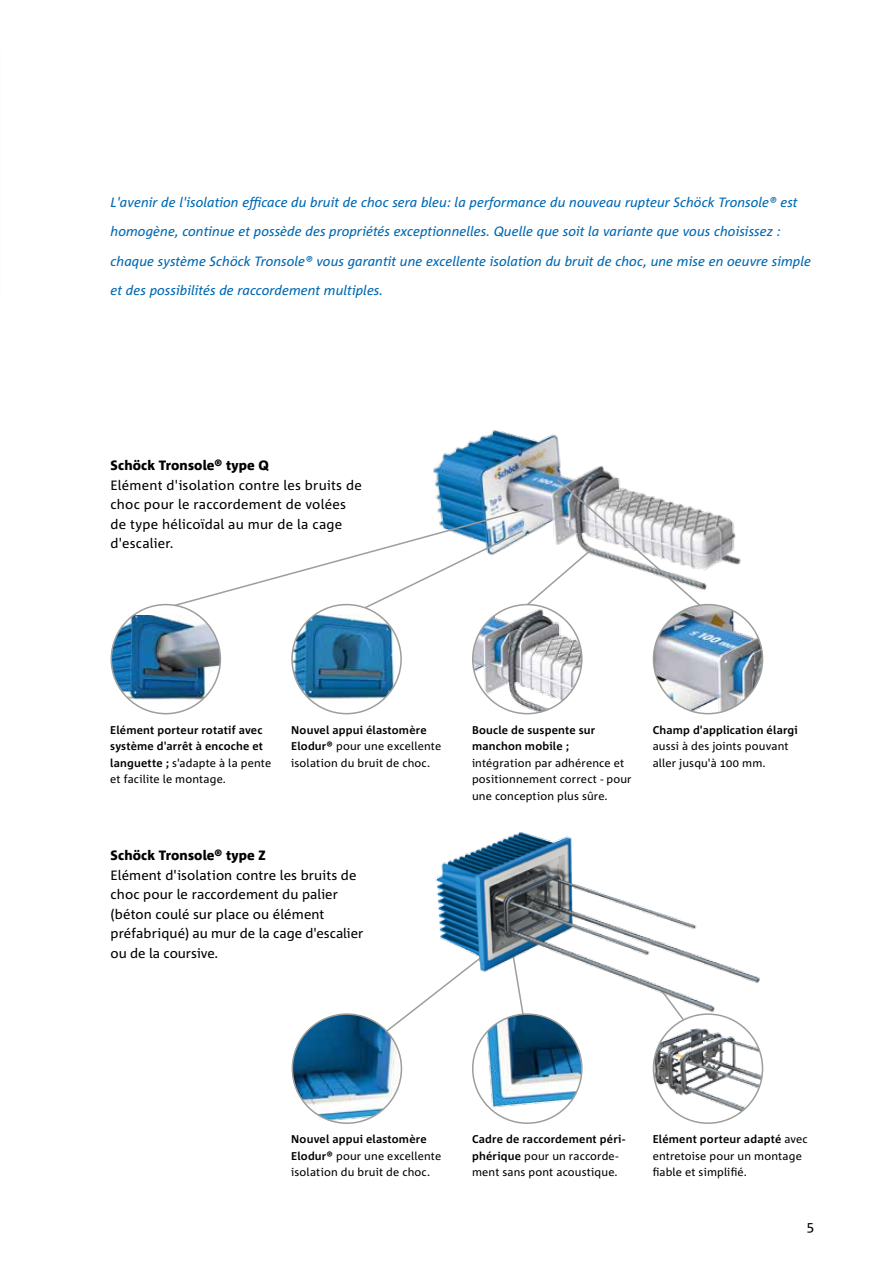
<style>
.page{position:relative;width:893px;height:1263px;background:#fff}
.page>*{position:absolute;margin:0;border:0;box-sizing:border-box;transform-origin:0 0}
.t1{font:italic 13.5px/29.2px "Corpid E1 s";color:#0069b4}
.t2{font:13.5px/19.5px "Corpid E1 s";letter-spacing:.01em;color:#000}
.t3{font:800 13.5px "Corpid E1 s";letter-spacing:.01em;color:#000}
.t4{font:11.25px/16.5px "Corpid E1 s";letter-spacing:.015em;color:#000}
.t5{font:700 11.25px/16.5px "Corpid E1 s";letter-spacing:.015em;color:#000}
.s1{font-weight:400}
.s2{font-weight:700}
</style>
<div class="page">
<img style="left:401px;top:430px;width:363px;height:226px">
<svg style="left:164px;top:478px;width:541px;height:143px"></svg>
<img style="left:653px;top:605px;width:109px;height:109px;border-radius:55px">
<div style="left:653px;top:604px;width:110px;height:110px;border:2px solid #9d9d9c;border-radius:50%"></div>
<img style="left:473px;top:605px;width:109px;height:109px;border-radius:55px">
<div style="left:472px;top:604px;width:111px;height:110px;border:2px solid #9d9d9c;border-radius:50%"></div>
<div style="left:292px;top:605px;width:109px;height:109px;background:#fff;border-radius:50%"></div>
<img style="left:292px;top:614px;width:109px;height:92px">
<div style="left:291px;top:604px;width:111px;height:110px;border:2px solid #9d9d9c;border-radius:50%"></div>
<div style="left:111px;top:605px;width:109px;height:109px;background:#fff;border-radius:50%"></div>
<img style="left:111px;top:615px;width:109px;height:90px">
<div style="left:111px;top:604px;width:110px;height:110px;border:2px solid #9d9d9c;border-radius:50%"></div>
<img style="left:653px;top:1014px;width:109px;height:109px;border-radius:55px">
<img style="left:292px;top:1014px;width:109px;height:109px;border-radius:55px">
<div style="left:292px;top:1013px;width:110px;height:111px;border:2px solid #9d9d9c;border-radius:50%"></div>
<img style="left:473px;top:1051px;width:107px;height:61px">
<img style="left:347px;top:832px;width:414px;height:219px">
<p class="t1" style="left:111px;top:187px;width:702px">L'avenir de l'isolation efficace du bruit de choc sera bleu: la performance du nouveau rupteur Schöck Tronsole® est homogène, continue et possède des propriétés exceptionnelles. Quelle que soit la variante que vous choisissez : chaque système Schöck Tronsole® vous garantit une excellente isolation du bruit de choc, une mise en oeuvre simple et des possibilités de raccordement multiples.</p>
<p class="t3" style="left:111px;top:457px;width:160px">Schöck Tronsole® type Q</p>
<p class="t2" style="left:111px;top:475px;width:253px">Elément d'isolation contre les bruits de choc pour le raccordement de volées de type hélicoïdal au mur de la cage d'escalier.</p>
<p class="t5" style="left:110px;top:721px;width:163px">Elément porteur rotatif avec système d'arrêt à encoche et languette ; <span class="s1">s'adapte à la pente et facilite le montage.</span></p>
<p class="t5" style="left:472px;top:721px;width:125px">Boucle de suspente sur manchon mobile ;</p>
<p class="t4" style="left:291px;top:721px;width:151px"><span class="s2">Nouvel appui élastomère<br>Elodur®</span> pour une excellente isolation du bruit de choc.</p>
<p class="t4" style="left:472px;top:754px;width:161px">intégration par adhérence et positionnement correct - pour une conception plus sûre.</p>
<p class="t3" style="left:111px;top:847px;width:157px">Schöck Tronsole® type Z</p>
<p class="t2" style="left:111px;top:865px;width:254px">Elément d'isolation contre les bruits de choc pour le raccordement du palier (béton coulé sur place ou élément préfabriqué) au mur de la cage d'escalier ou de la coursive.</p>
<p class="t5" style="left:653px;top:721px;width:147px">Champ d'application élargi</p>
<p class="t4" style="left:653px;top:738px;width:137px">aussi à des joints pouvant aller jusqu'à 100 mm.</p>
<p class="t4" style="left:291px;top:1131px;width:151px"><span class="s2">Nouvel appui elastomère<br>Elodur®</span> pour une excellente isolation du bruit de choc.</p>
<p class="t4" style="left:472px;top:1131px;width:155px"><span class="s2">Cadre de raccordement péri&shy;phérique</span> pour un raccorde&shy;ment sans pont acoustique.</p>
<p class="t4" style="left:653px;top:1131px;width:156px"><span class="s2">Elément porteur adapté</span> avec entretoise pour un montage fiable et simplifié.</p>
<p class="t2" style="left:807px;top:1216px;width:9px">5</p>
</div>
